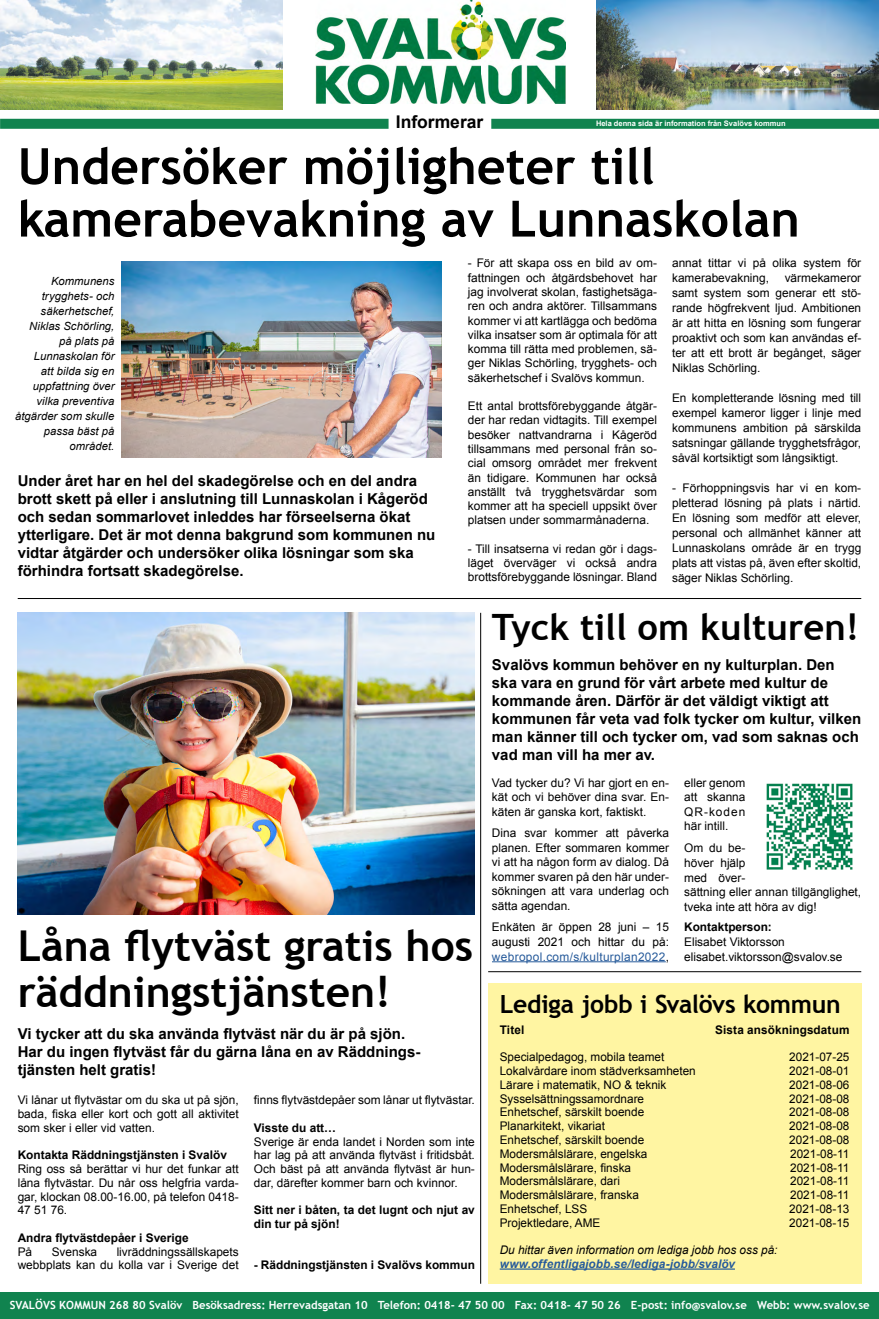
<style>
.page{position:relative;width:879px;height:1319px;background:#fff}
.page>*{position:absolute;margin:0;border:0;box-sizing:border-box;transform-origin:0 0}
.t1{font:700 50px/52.5px "Trebuchet MS";color:#000}
.t2{font:700 42.5px/45px "Trebuchet MS";color:#000}
.t3{font:700 36.25px "Trebuchet MS";color:#000}
.t4{font:700 25px "Trebuchet MS";letter-spacing:-.01em;color:#000}
.t5{font:700 17.5px "Arial";color:#000}
.t6{font:700 15px/18px "Arial";color:#000}
.t7{font:11.88px/14.2px "Arial";color:#000;text-align:justify}
.t8{font:700 11.88px/13.8px "Arial";color:#000}
.t9{font:italic 11.88px "Arial";color:#000}
.t10{font:italic 700 11.88px "Arial";letter-spacing:.01em;color:#275b9b}
.t11{font:italic 11.25px/15px "Arial";letter-spacing:.005em;color:#000;text-align:right}
.t12{font:700 11.25px "Trebuchet MS";color:#fff}
.t13{font:700 7.5px "Arial";color:#fff}
.s1{color:#275b9b}
</style>
<div class="page">
<div style="left:0;top:1291px;width:879px;height:26px;background:#10834f"></div>
<div style="left:491px;top:119px;width:388px;height:10px;background:#10834f"></div>
<img style="left:315px;top:0;width:250px;height:104px">
<div style="left:0;top:119px;width:388px;height:10px;background:#10834f"></div>
<img style="left:596px;top:1px;width:283px;height:109px">
<img style="left:0;top:0;width:282px;height:110px">
<img style="left:121px;top:261px;width:320px;height:196px">
<hr style="left:18px;top:598px;width:843px;height:1px;background:#000">
<img style="left:18px;top:612px;width:457px;height:302px">
<hr style="left:480px;top:612px;width:1px;height:671px;background:#000">
<hr style="left:492px;top:961px;width:174px;height:1px;background:#275b9b">
<img style="left:766px;top:783px;width:87px;height:87px">
<div style="left:488px;top:982px;width:373px;height:301px;background:#fff5a2"></div>
<hr style="left:500px;top:1268px;width:235px;height:1px;background:#275b9b">
<hr style="left:488px;top:971px;width:373px;height:1px;background:#000">
<h3 class="t5" style="left:396px;top:110px;width:89px">Informerar</h3>
<p class="t13" style="left:596px;top:118px;width:191px">Hela denna sida är information från Svalövs kommun</p>
<h1 class="t1" style="left:18px;top:140px;width:783px">Undersöker möjligheter till kamerabevakning av Lunnaskolan</h1>
<p class="t11" style="left:15px;top:274px;width:101px">Kommunens trygghets- och säkerhetschef,<br>Niklas Schörling, på plats på<br>Lunnaskolan för<br>att bilda sig en uppfattning över vilka preventiva åtgärder som skulle passa bäst på området.</p>
<p class="t6" style="left:18px;top:472px;width:419px">Under året har en hel del skadegörelse och en del andra brott skett på eller i anslutning till Lunnaskolan i Kågeröd och sedan sommarlovet inleddes har förseelserna ökat ytterligare. Det är mot denna bakgrund som kommunen nu vidtar åtgärder och undersöker olika lösningar som ska förhindra fortsatt skadegörelse.</p>
<p class="t7" style="left:468px;top:256px;width:191px">- För att skapa oss en bild av om&shy;fattningen och åtgärdsbehovet har jag involverat skolan, fastighetsäga&shy;ren och andra aktörer. Tillsammans kommer vi att kartlägga och bedöma vilka insatser som är optimala för att komma till rätta med problemen, sä&shy;ger Niklas Schörling, trygghets- och säkerhetschef i Svalövs kommun.</p>
<p class="t7" style="left:468px;top:399px;width:191px">Ett antal brottsförebyggande åtgär&shy;der har redan vidtagits. Till exempel besöker nattvandrarna i Kågeröd tillsammans med personal från so&shy;cial omsorg området mer frekvent än tidigare. Kommunen har också anställt två trygghetsvärdar som kommer att ha speciell uppsikt över platsen under sommarmånaderna.</p>
<p class="t7" style="left:468px;top:541px;width:191px">- Till insatserna vi redan gör i dags&shy;läget överväger vi också andra brottsförebyggande lösningar. Bland</p>
<p class="t7" style="left:672px;top:256px;width:191px;line-height:15px">annat tittar vi på olika system för kamerabevakning,</p>
<p class="t7" style="left:672px;top:271px;width:191px;line-height:15px;text-indent:113px">värmekameror samt system som generar ett stö&shy;rande högfrekvent ljud. Ambitionen är att hitta en lösning som fungerar proaktivt och som kan användas ef&shy;ter att ett brott är begånget, säger Niklas Schörling.</p>
<p class="t7" style="left:672px;top:390px;width:191px;line-height:15px">En kompletterande lösning med till exempel kameror ligger i linje med kommunens ambition på särskilda satsningar gällande trygghetsfrågor, såväl kortsiktigt som långsiktigt.</p>
<p class="t7" style="left:672px;top:480px;width:191px;line-height:15px">- Förhoppningsvis har vi en kom&shy;pletterad lösning på plats i närtid.<br>En lösning som medför att elever, personal och allmänhet känner att Lunnaskolans område är en trygg plats att vistas på, även efter skoltid, säger Niklas Schörling.</p>
<h2 class="t2" style="left:18px;top:923px;width:457px">Låna flytväst gratis hos räddningstjänsten!</h2>
<p class="t6" style="left:18px;top:1024px;width:404px">Vi tycker att du ska använda flytväst när du är på sjön.<br>Har du ingen flytväst får du gärna låna en av Räddnings&shy;tjänsten helt gratis!</p>
<p class="t7" style="left:18px;top:1093px;width:223px;line-height:13.8px">Vi lånar ut flytvästar om du ska ut på sjön, bada, fiska eller kort och gott all aktivitet som sker i eller vid vatten.</p>
<p class="t8" style="left:18px;top:1148px;width:211px">Kontakta Räddningstjänsten i Svalöv</p>
<p class="t7" style="left:18px;top:1161px;width:223px;line-height:13.8px">Ring oss så berättar vi hur det funkar att låna flytvästar. Du når oss helgfria varda&shy;gar, klockan 08.00-16.00, på telefon 0418- 47 51 76.</p>
<p class="t8" style="left:18px;top:1230px;width:172px">Andra flytvästdepåer i Sverige</p>
<p class="t7" style="left:18px;top:1244px;width:16px">På</p>
<p class="t7" style="left:52px;top:1244px;width:47px">Svenska</p>
<p class="t7" style="left:254px;top:1092px;width:223px">finns flytvästdepåer som lånar ut flytvästar.</p>
<p class="t8" style="left:254px;top:1120px;width:84px">Visste du att…</p>
<p class="t7" style="left:254px;top:1134px;width:223px;line-height:13.8px">Sverige är enda landet i Norden som inte har lag på att använda flytväst i fritidsbåt.<br>Och bäst på att använda flytväst är hun&shy;dar, därefter kommer barn och kvinnor.</p>
<p class="t8" style="left:254px;top:1203px;width:223px">Sitt ner i båten, ta det lugnt och njut av din tur på sjön!</p>
<p class="t8" style="left:254px;top:1258px;width:223px">- Räddningstjänsten i Svalövs kommun</p>
<p class="t7" style="left:18px;top:1244px;width:223px;line-height:13.8px;text-align:right">livräddningssällskapets<br>webbplats kan du kolla var i Sverige det</p>
<h3 class="t3" style="left:492px;top:604px;width:368px">Tyck till om kulturen!</h3>
<p class="t6" style="left:492px;top:656px;width:371px">Svalövs kommun behöver en ny kulturplan. Den ska vara en grund för vårt arbete med kultur de kommande åren. Därför är det väldigt viktigt att kommunen får veta vad folk tycker om kultur, vilken man känner till och tycker om, vad som saknas och vad man vill ha mer av.</p>
<p class="t7" style="left:492px;top:775px;width:179px">Vad tycker du? Vi har gjort en en&shy;kät och vi behöver dina svar. En&shy;käten är ganska kort, faktiskt.</p>
<p class="t7" style="left:492px;top:825px;width:179px">Dina svar kommer att påverka planen. Efter sommaren kommer vi att ha någon form av dialog. Då kommer svaren på den här under&shy;sökningen att vara underlag och sätta agendan.</p>
<p class="t7" style="left:492px;top:920px;width:179px">Enkäten är öppen 28 juni – 15 augusti 2021 och hittar du på: <span class="s1">webropol.com/s/kulturplan2022</span>,</p>
<p class="t7" style="left:684px;top:775px;width:63px;line-height:14.6px">eller genom att skanna QR-koden här intill.</p>
<p class="t7" style="left:684px;top:840px;width:179px;line-height:14.6px;text-align:left">Om du be-<br>höver hjälp<br>med över-<br>sättning eller annan tillgänglighet, tveka inte att höra av dig!</p>
<p class="t8" style="left:684px;top:920px;width:89px">Kontaktperson:</p>
<p class="t7" style="left:684px;top:934px;width:160px;line-height:14.6px">Elisabet Viktorsson elisabet.viktorsson@svalov.se</p>
<h3 class="t4" style="left:500px;top:987px;width:343px">Lediga jobb i Svalövs kommun</h3>
<p class="t8" style="left:500px;top:1023px;width:26px">Titel</p>
<p class="t8" style="left:715px;top:1023px;width:136px">Sista ansökningsdatum</p>
<p class="t7" style="left:500px;top:1050px;width:166px">Specialpedagog, mobila teamet</p>
<p class="t7" style="left:789px;top:1050px;width:62px">2021-07-25</p>
<p class="t7" style="left:500px;top:1063px;width:198px">Lokalvårdare inom städverksamheten</p>
<p class="t7" style="left:789px;top:1063px;width:62px">2021-08-01</p>
<p class="t7" style="left:500px;top:1077px;width:168px">Lärare i matematik, NO &amp; teknik</p>
<p class="t7" style="left:789px;top:1077px;width:62px">2021-08-06</p>
<p class="t7" style="left:500px;top:1091px;width:146px">Sysselsättningssamordnare</p>
<p class="t7" style="left:789px;top:1091px;width:62px">2021-08-08</p>
<p class="t7" style="left:500px;top:1105px;width:146px">Enhetschef, särskilt boende</p>
<p class="t7" style="left:789px;top:1105px;width:62px">2021-08-08</p>
<p class="t7" style="left:500px;top:1118px;width:107px">Planarkitekt, vikariat</p>
<p class="t7" style="left:789px;top:1118px;width:62px">2021-08-08</p>
<p class="t7" style="left:500px;top:1132px;width:146px">Enhetschef, särskilt boende</p>
<p class="t7" style="left:789px;top:1132px;width:62px">2021-08-08</p>
<p class="t7" style="left:500px;top:1146px;width:149px">Modersmålslärare, engelska</p>
<p class="t7" style="left:790px;top:1146px;width:61px">2021-08-11</p>
<p class="t7" style="left:500px;top:1160px;width:133px">Modersmålslärare, finska</p>
<p class="t7" style="left:790px;top:1160px;width:61px">2021-08-11</p>
<p class="t7" style="left:500px;top:1173px;width:122px">Modersmålslärare, dari</p>
<p class="t7" style="left:790px;top:1173px;width:61px">2021-08-11</p>
<p class="t7" style="left:500px;top:1187px;width:141px">Modersmålslärare, franska</p>
<p class="t7" style="left:790px;top:1187px;width:61px">2021-08-11</p>
<p class="t7" style="left:500px;top:1201px;width:89px">Enhetschef, LSS</p>
<p class="t7" style="left:789px;top:1201px;width:62px">2021-08-13</p>
<p class="t7" style="left:500px;top:1215px;width:102px">Projektledare, AME</p>
<p class="t7" style="left:789px;top:1215px;width:62px">2021-08-15</p>
<p class="t9" style="left:500px;top:1241px;width:279px">Du hittar även information om lediga jobb hos oss på:</p>
<p class="t10" style="left:500px;top:1255px;width:237px">www.offentligajobb.se/lediga-jobb/svalöv</p>
<p class="t12" style="left:10px;top:1297px;width:861px">SVALÖVS KOMMUN 268 80 Svalöv Besöksadress: Herrevadsgatan 10 Telefon: 0418- 47 50 00 Fax: 0418- 47 50 26 E-post: info@svalov.se Webb: www.svalov.se</p>
</div>
